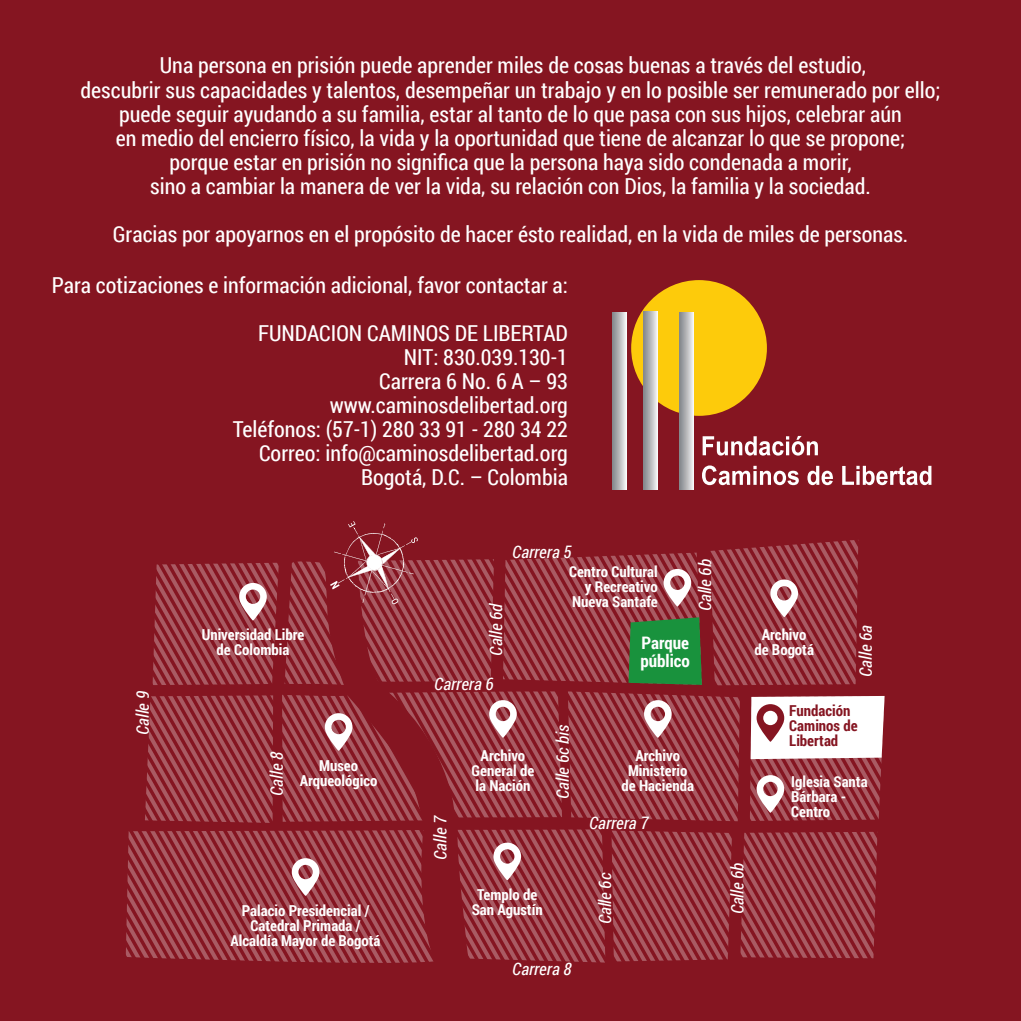
<style>
.page{position:relative;width:1021px;height:1021px;background:#fff}
.page>*{position:absolute;margin:0;border:0;box-sizing:border-box;transform-origin:0 0}
.t1{font:22px/24px "Roboto Condensed";color:#fff;text-align:right}
.t2{font:italic 17.2px "Roboto Condensed";color:#fff}
.t3{font:700 17.2px/17.2px "Roboto Condensed";color:#fff}
.t4{font:700 15px/15px "Roboto Condensed";color:#fff;text-align:center}
.t5{font:700 15px/15px "Roboto Condensed";color:#851521}
</style>
<div class="page">
<div style="left:0;top:0;width:1020px;height:1020px;background:#851521"></div>
<div style="left:631px;top:280px;width:136px;height:136px;background:#fdcb0b;border-radius:50%"></div>
<svg style="left:702px;top:436px;width:116px;height:19px"></svg>
<svg style="left:702px;top:465px;width:229px;height:20px"></svg>
<svg style="left:612px;top:312px;width:14px;height:177px;background:#b7b8bb"></svg>
<svg style="left:643px;top:312px;width:14px;height:177px;background:#b5b7b9"></svg>
<svg style="left:679px;top:312px;width:14px;height:177px;background:#b4b6b8"></svg>
<svg style="left:145px;top:695px;width:128px;height:128px"></svg>
<svg style="left:611px;top:830px;width:121px;height:131px"></svg>
<svg style="left:740px;top:832px;width:137px;height:126px"></svg>
<svg style="left:126px;top:830px;width:308px;height:133px"></svg>
<svg style="left:750px;top:696px;width:134px;height:125px"></svg>
<svg style="left:568px;top:691px;width:172px;height:130px"></svg>
<svg style="left:710px;top:540px;width:148px;height:145px"></svg>
<svg style="left:503px;top:552px;width:199px;height:133px"></svg>
<svg style="left:282px;top:691px;width:280px;height:130px"></svg>
<svg style="left:457px;top:829px;width:148px;height:133px"></svg>
<svg style="left:153px;top:521px;width:341px;height:164px"></svg>
<p class="t1" style="left:80px;top:53px;width:861px;text-align:center">Una persona en prisión puede aprender miles de cosas buenas a través del estudio,<br>descubrir sus capacidades y talentos, desempeñar un trabajo y en lo posible ser remunerado por ello; puede seguir ayudando a su familia, estar al tanto de lo que pasa con sus hijos, celebrar aún<br>en medio del encierro físico, la vida y la oportunidad que tiene de alcanzar lo que se propone;<br>porque estar en prisión no significa que la persona haya sido condenada a morir,<br>sino a cambiar la manera de ver la vida, su relación con Dios, la familia y la sociedad.</p>
<p class="t1" style="left:113px;top:221px;width:797px">Gracias por apoyarnos en el propósito de hacer ésto realidad, en la vida de miles de personas.</p>
<p class="t1" style="left:52px;top:260px;width:517px;line-height:48px">Para cotizaciones e información adicional, favor contactar a:<br>FUNDACION CAMINOS DE LIBERTAD</p>
<p class="t1" style="left:233px;top:344px;width:337px">NIT: 830.039.130-1<br>Carrera 6 No. 6 A – 93 www.caminosdelibertad.org<br>Teléfonos: (57-1) 280 33 91 - 280 34 22<br>Correo: info@caminosdelibertad.org<br>Bogotá, D.C. – Colombia</p>
<p class="t2" style="left:131px;top:735px;width:45px;rotate:-90deg">Calle 9</p>
<p class="t4" style="left:202px;top:627px;width:104px">Universidad Libre de Colombia</p>
<p class="t2" style="left:265px;top:795px;width:46px;rotate:-90deg">Calle 8</p>
<p class="t4" style="left:300px;top:757px;width:79px">Museo<br>Arqueológico</p>
<p class="t4" style="left:230px;top:902px;width:151px">Palacio Presidencial /<br>Catedral Primada /<br>Alcaldía Mayor de Bogotá</p>
<p class="t2" style="left:484px;top:655px;width:54px;rotate:-90deg">Calle 6d</p>
<p class="t2" style="left:434px;top:672px;width:61px">Carrera 6</p>
<p class="t2" style="left:512px;top:540px;width:61px">Carrera 5</p>
<p class="t4" style="left:569px;top:563px;width:90px;text-align:right">Centro Cultural y Recreativo<br>Nueva Santafe</p>
<p class="t3" style="left:640px;top:634px;width:51px">Parque público</p>
<p class="t2" style="left:693px;top:611px;width:53px;rotate:-90deg">Calle 6b</p>
<p class="t2" style="left:428px;top:859px;width:46px;rotate:-90deg">Calle 7</p>
<p class="t2" style="left:551px;top:799px;width:76px;rotate:-90deg">Calle 6c bis</p>
<p class="t4" style="left:471px;top:747px;width:64px">Archivo<br>General de la Nación</p>
<p class="t4" style="left:621px;top:747px;width:74px">Archivo<br>Ministerio de Hacienda</p>
<p class="t4" style="left:471px;top:886px;width:73px">Templo de<br>San Agustín</p>
<p class="t2" style="left:512px;top:956px;width:61px">Carrera 8</p>
<p class="t2" style="left:589px;top:810px;width:61px">Carrera 7</p>
<p class="t2" style="left:593px;top:924px;width:53px;rotate:-90deg">Calle 6c</p>
<p class="t4" style="left:754px;top:626px;width:61px">Archivo de Bogotá</p>
<p class="t2" style="left:853px;top:677px;width:53px;rotate:-90deg">Calle 6a</p>
<p class="t5" style="left:789px;top:702px;width:70px">Fundación<br>Caminos de<br>Libertad</p>
<p class="t4" style="left:791px;top:773px;width:78px;text-align:left">Iglesia Santa<br>Bárbara -<br>Centro</p>
<p class="t2" style="left:725px;top:914px;width:53px;rotate:-90deg">Calle 6b</p>
</div>
